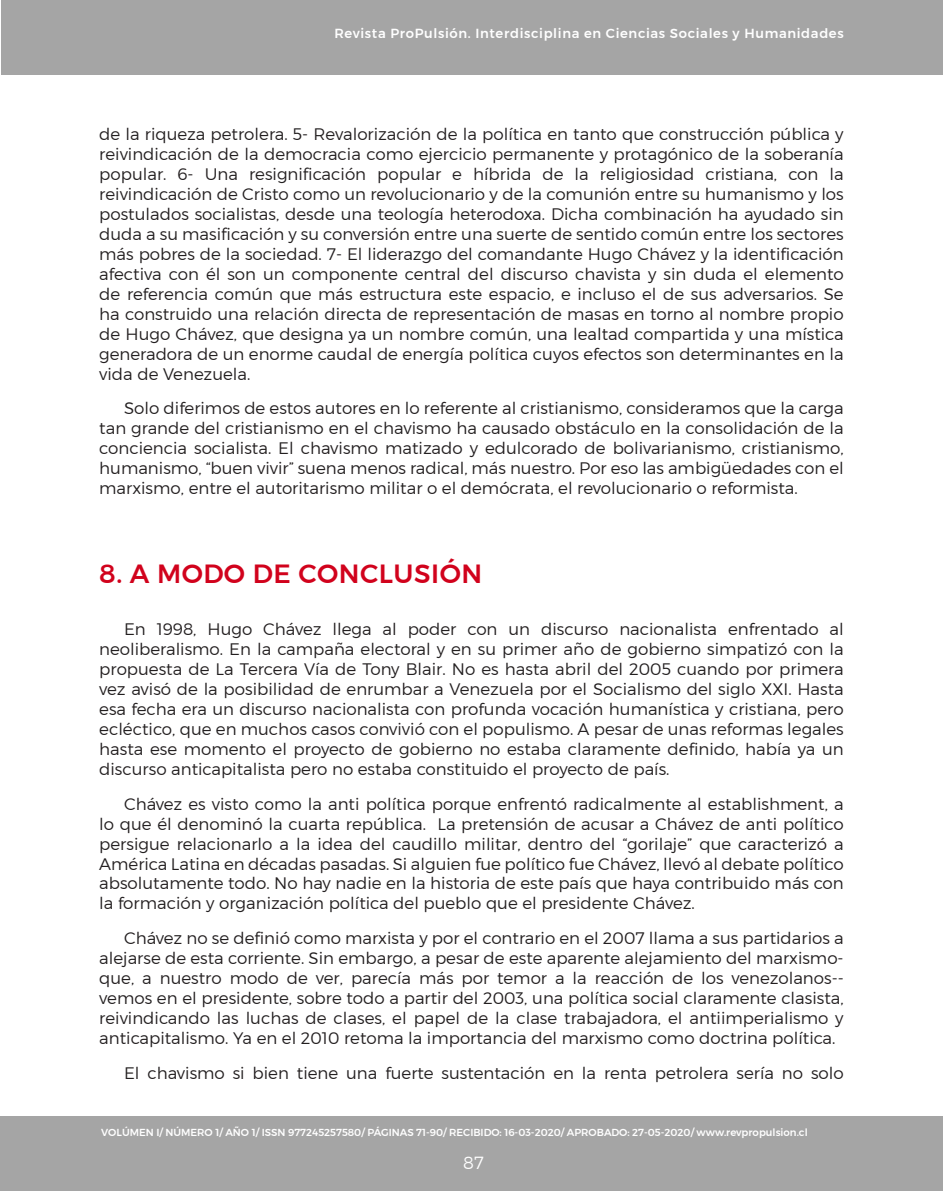
<style>
.page{position:relative;width:943px;height:1191px;background:#fff}
.page>*{position:absolute;margin:0;border:0;box-sizing:border-box;transform-origin:0 0}
._06_titulos_en_rojo{font:500 26.25px "Montserrat";letter-spacing:.02em;color:#d1021c}
.t1{font:300 17.5px "Montserrat";color:#fff}
._07_parrafo_texto_ar{font:300 16.62px/19.9px "Montserrat";color:#231f20;text-align:justify}
.t2{font:500 13.12px "Montserrat";letter-spacing:.05em;color:#fff}
.t3{font:500 10.15px "Montserrat";color:#fff}
</style>
<div class="page">
<div style="left:0;top:1116px;width:943px;height:75px;background:#a5a5a5"></div>
<div style="left:1px;top:0;width:942px;height:74px;background:#a5a5a5"></div>
<p class="t2" style="left:334px;top:25px;width:511px">Revista ProPulsión. Interdisciplina en Ciencias Sociales y Humanidades</p>
<p class="_07_parrafo_texto_ar" style="left:99px;top:124px;width:746px">de la riqueza petrolera. 5- Revalorización de la política en tanto que construcción pública y reivindicación de la democracia como ejercicio permanente y protagónico de la soberanía popular. 6- Una resignificación popular e híbrida de la religiosidad cristiana, con la reivindicación de Cristo como un revolucionario y de la comunión entre su humanismo y los postulados socialistas, desde una teología heterodoxa. Dicha combinación ha ayudado sin duda a su masificación y su conversión entre una suerte de sentido común entre los sectores más pobres de la sociedad. 7- El liderazgo del comandante Hugo Chávez y la identificación afectiva con él son un componente central del discurso chavista y sin duda el elemento de referencia común que más estructura este espacio, e incluso el de sus adversarios. Se ha construido una relación directa de representación de masas en torno al nombre propio de Hugo Chávez, que designa ya un nombre común, una lealtad compartida y una mística generadora de un enorme caudal de energía política cuyos efectos son determinantes en la vida de Venezuela.</p>
<p class="_07_parrafo_texto_ar" style="left:99px;top:398px;width:746px;text-indent:25px">Solo diferimos de estos autores en lo referente al cristianismo, consideramos que la carga tan grande del cristianismo en el chavismo ha causado obstáculo en la consolidación de la conciencia socialista. El chavismo matizado y edulcorado de bolivarianismo, cristianismo, humanismo, “buen vivir” suena menos radical, más nuestro. Por eso las ambigüedades con el marxismo, entre el autoritarismo militar o el demócrata, el revolucionario o reformista.</p>
<p class="_06_titulos_en_rojo" style="left:99px;top:557px;width:384px">8. A MODO DE CONCLUSIÓN</p>
<p class="_07_parrafo_texto_ar" style="left:99px;top:619px;width:746px;text-indent:25px">En 1998, Hugo Chávez llega al poder con un discurso nacionalista enfrentado al neoliberalismo. En la campaña electoral y en su primer año de gobierno simpatizó con la propuesta de La Tercera Vía de Tony Blair. No es hasta abril del 2005 cuando por primera vez avisó de la posibilidad de enrumbar a Venezuela por el Socialismo del siglo XXI. Hasta esa fecha era un discurso nacionalista con profunda vocación humanística y cristiana, pero ecléctico, que en muchos casos convivió con el populismo. A pesar de unas reformas legales hasta ese momento el proyecto de gobierno no estaba claramente definido, había ya un discurso anticapitalista pero no estaba constituido el proyecto de país.</p>
<p class="_07_parrafo_texto_ar" style="left:99px;top:793px;width:746px;text-indent:25px">Chávez es visto como la anti política porque enfrentó radicalmente al establishment, a lo que él denominó la cuarta república. La pretensión de acusar a Chávez de anti político persigue relacionarlo a la idea del caudillo militar, dentro del “gorilaje” que caracterizó a América Latina en décadas pasadas. Si alguien fue político fue Chávez, llevó al debate político absolutamente todo. No hay nadie en la historia de este país que haya contribuido más con la formación y organización política del pueblo que el presidente Chávez.</p>
<p class="_07_parrafo_texto_ar" style="left:99px;top:928px;width:746px;text-indent:25px">Chávez no se definió como marxista y por el contrario en el 2007 llama a sus partidarios a alejarse de esta corriente. Sin embargo, a pesar de este aparente alejamiento del marxismo&shy;que, a nuestro modo de ver, parecía más por temor a la reacción de los venezolanos-- vemos en el presidente, sobre todo a partir del 2003, una política social claramente clasista, reivindicando las luchas de clases, el papel de la clase trabajadora, el antiimperialismo y anticapitalismo. Ya en el 2010 retoma la importancia del marxismo como doctrina política.</p>
<p class="_07_parrafo_texto_ar" style="left:124px;top:1062px;width:721px">El chavismo si bien tiene una fuerte sustentación en la renta petrolera sería no solo</p>
<p class="t3" style="left:101px;top:1126px;width:708px">VOLÚMEN I/ NÚMERO 1/ AÑO 1/ ISSN 977245257580/ PÁGINAS 71-90/ RECIBIDO: 16-03-2020/ APROBADO: 27-05-2020/ www.revpropulsion.cl</p>
<p class="t1" style="left:463px;top:1152px;width:22px">87</p>
</div>
